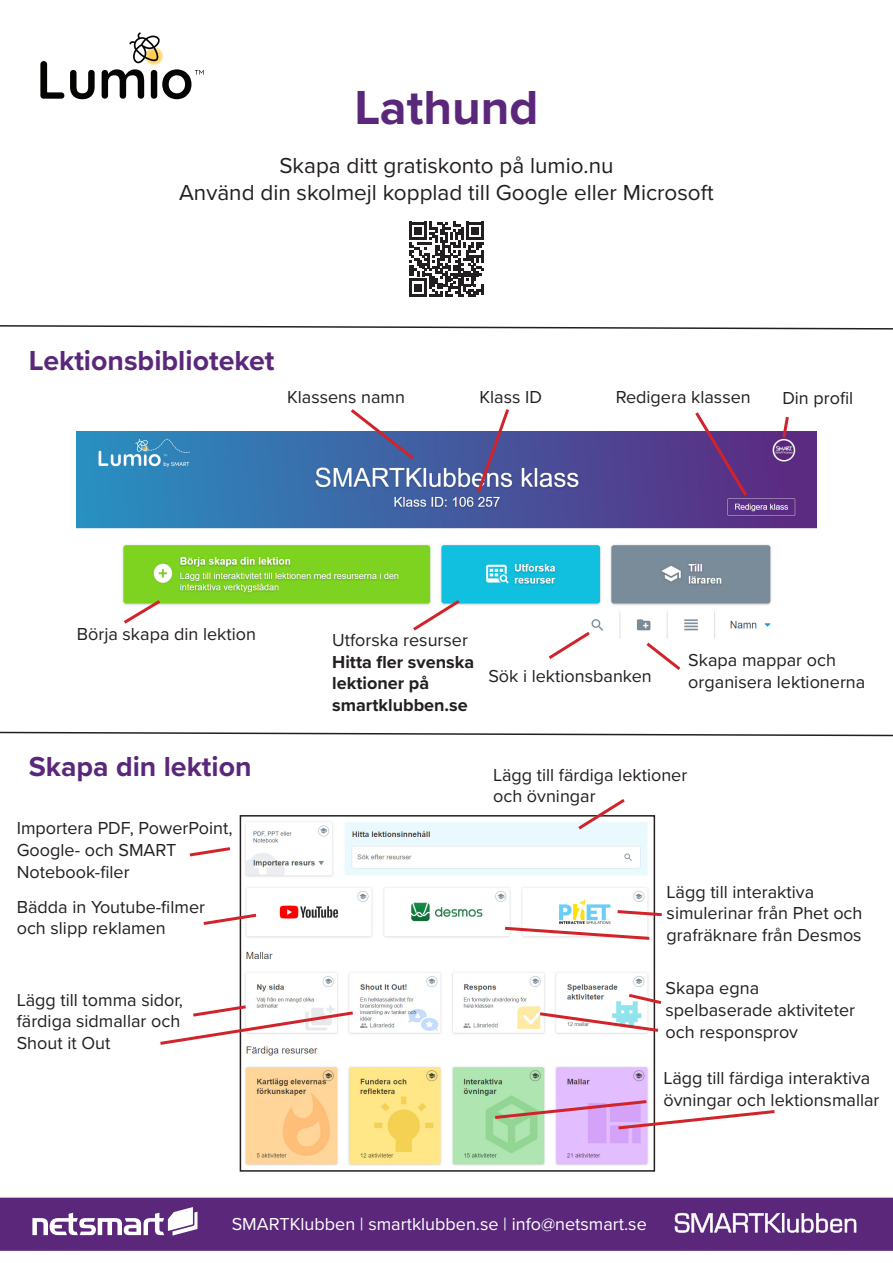
<style>
.page{position:relative;width:893px;height:1263px;background:#fff}
.page>*{position:absolute;margin:0;border:0;box-sizing:border-box;transform-origin:0 0}
.t1{font:700 49.5px "Proxima Nova";color:#5a277a}
.t2{font:700 28.5px "Proxima Nova";color:#5a277a}
.t3{font:22.5px "Proxima Nova";color:#231f20}
.t4{font:18px/21.6px "Proxima Nova";color:#231f20}
.t5{font:18px "Proxima Nova";color:#fff}
.t6{font:700 18px/21.6px "Proxima Nova";color:#231f20}
</style>
<div class="page">
<div style="left:0;top:1198px;width:893px;height:53px;background:#5a277a"></div>
<svg style="left:32px;top:1207px;width:166px;height:28px"></svg>
<svg style="left:675px;top:1213px;width:181px;height:20px"></svg>
<svg style="left:40px;top:61px;width:24px;height:38px"></svg>
<svg style="left:70px;top:70px;width:25px;height:29px"></svg>
<svg style="left:102px;top:69px;width:42px;height:30px"></svg>
<svg style="left:151px;top:69px;width:53px;height:30px"></svg>
<img style="left:144px;top:47px;width:19px;height:19px;border-radius:9px">
<svg style="left:129px;top:32px;width:31px;height:31px"></svg>
<svg style="left:409px;top:222px;width:75px;height:75px"></svg>
<img style="left:77px;top:432px;width:739px;height:207px">
<svg style="left:646px;top:642px;width:35px;height:28px"></svg>
<svg style="left:545px;top:629px;width:48px;height:30px"></svg>
<svg style="left:410px;top:597px;width:53px;height:36px"></svg>
<svg style="left:120px;top:597px;width:44px;height:29px"></svg>
<svg style="left:780px;top:417px;width:11px;height:24px"></svg>
<svg style="left:692px;top:412px;width:58px;height:87px"></svg>
<svg style="left:475px;top:409px;width:37px;height:87px"></svg>
<svg style="left:348px;top:409px;width:69px;height:53px"></svg>
<svg style="left:0;top:731px;width:893px;height:6px"></svg>
<svg style="left:0;top:325px;width:893px;height:5px"></svg>
<img style="left:245px;top:821px;width:404px;height:345px">
<div style="left:240px;top:815px;width:415px;height:357px;border:2px solid #231f20"></div>
<svg style="left:575px;top:799px;width:53px;height:33px"></svg>
<svg style="left:614px;top:908px;width:48px;height:10px"></svg>
<svg style="left:189px;top:847px;width:42px;height:10px"></svg>
<svg style="left:203px;top:912px;width:56px;height:15px"></svg>
<svg style="left:160px;top:1003px;width:196px;height:44px"></svg>
<svg style="left:537px;top:992px;width:125px;height:42px"></svg>
<svg style="left:492px;top:1098px;width:283px;height:33px"></svg>
<svg style="left:502px;top:925px;width:148px;height:16px"></svg>
<p class="t1" style="left:354px;top:71px;width:186px">Lathund</p>
<p class="t3" style="left:279px;top:149px;width:336px">Skapa ditt gratiskonto på lumio.nu</p>
<p class="t3" style="left:179px;top:176px;width:536px">Använd din skolmejl kopplad till Google eller Microsoft</p>
<p class="t2" style="left:29px;top:339px;width:247px">Lektionsbiblioteket</p>
<p class="t4" style="left:287px;top:386px;width:120px">Klassens namn</p>
<p class="t4" style="left:479px;top:386px;width:64px">Klass ID</p>
<p class="t4" style="left:616px;top:386px;width:137px">Redigera klassen</p>
<p class="t4" style="left:782px;top:386px;width:72px">Din profil</p>
<p class="t4" style="left:77px;top:623px;width:181px">Börja skapa din lektion</p>
<p class="t4" style="left:332px;top:628px;width:137px">Utforska resurser</p>
<p class="t6" style="left:332px;top:650px;width:143px">Hitta fler svenska lektioner på</p>
<p class="t6" style="left:332px;top:694px;width:137px">smartklubben.se</p>
<p class="t4" style="left:488px;top:665px;width:165px">Sök i lektionsbanken</p>
<p class="t4" style="left:688px;top:649px;width:149px">Skapa mappar och</p>
<p class="t4" style="left:688px;top:670px;width:179px">organisera lektionerna</p>
<p class="t2" style="left:29px;top:745px;width:224px">Skapa din lektion</p>
<p class="t4" style="left:17px;top:817px;width:217px">Importera PDF, PowerPoint,<br>Google- och SMART<br>Notebook-filer</p>
<p class="t4" style="left:17px;top:895px;width:190px">Bädda in Youtube-filmer och slipp reklamen</p>
<p class="t4" style="left:17px;top:988px;width:168px">Lägg till tomma sidor, färdiga sidmallar och</p>
<p class="t4" style="left:17px;top:1031px;width:95px">Shout it Out</p>
<p class="t4" style="left:493px;top:763px;width:196px">Lägg till färdiga lektioner och övningar</p>
<p class="t4" style="left:667px;top:880px;width:197px">Lägg till interaktiva simulerinar från Phet och</p>
<p class="t4" style="left:667px;top:923px;width:197px">grafräknare från Desmos</p>
<p class="t4" style="left:666px;top:977px;width:95px">Skapa egna</p>
<p class="t4" style="left:666px;top:998px;width:191px">spelbaserade aktiviteter</p>
<p class="t4" style="left:666px;top:1020px;width:134px">och responsprov</p>
<p class="t4" style="left:663px;top:1066px;width:218px">Lägg till färdiga interaktiva övningar och lektionsmallar</p>
<p class="t5" style="left:232px;top:1210px;width:417px">SMARTKlubben | smartklubben.se | info@netsmart.se</p>
</div>
